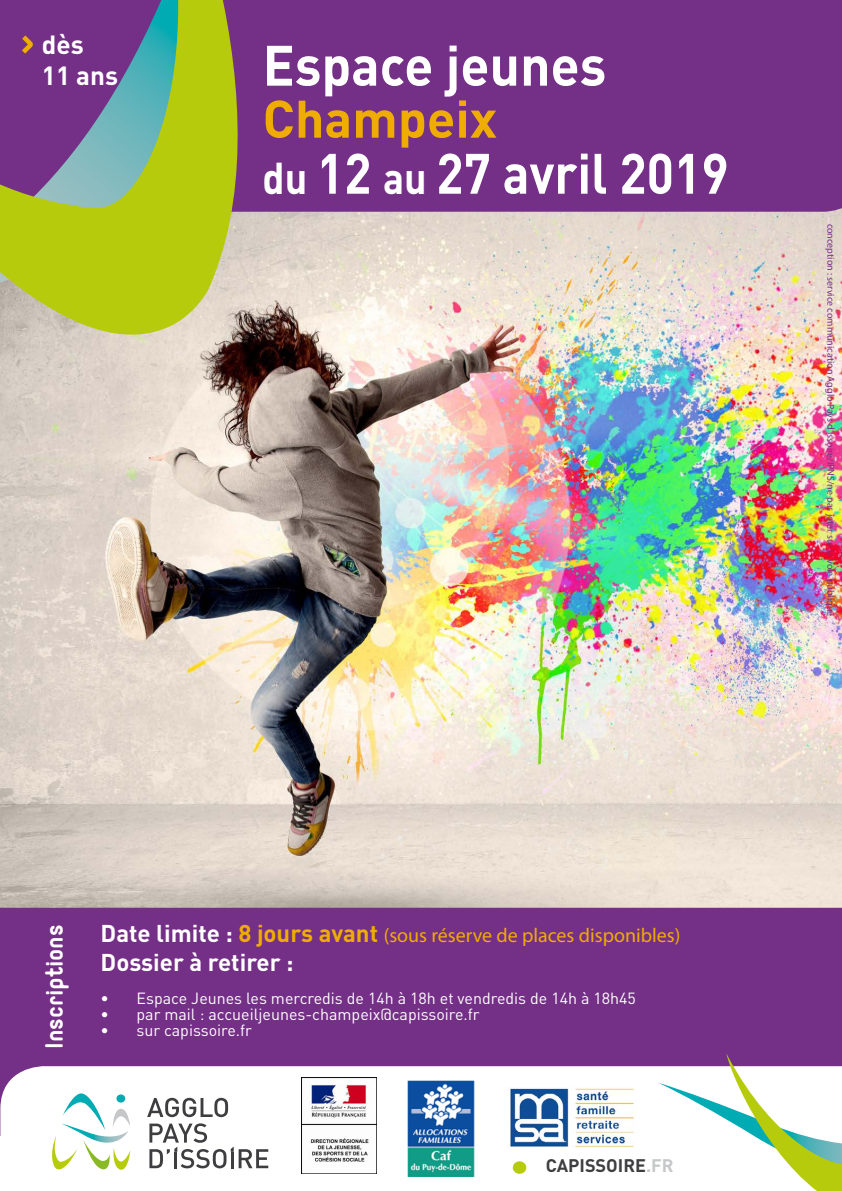
<style>
.page{position:relative;width:842px;height:1191px;background:#fff}
.page>*{position:absolute;margin:0;border:0;box-sizing:border-box;transform-origin:0 0}
.t1{font:700 56px "DIN";color:#fff;scale:.9 1}
.t2{font:700 56px "DIN";color:#fff;scale:.95 1}
.t3{font:700 52px "DIN";color:#efac03}
.t4{font:700 30.8px "Orev Edge";color:#fff}
.t5{font:700 26px/31.2px "DIN";color:#fff}
.t6{font:700 24px "DIN";color:#fff}
.t7{font:20px "Myriad Pro";color:#efac03}
.t8{font:700 18px "DIN";color:#3e3d40}
.t9{font:16px "DIN";color:#fff}
.t10{font:10px "Myriad Pro";color:#742f86}
.s1{font-size:44px}
.s2{font-family:"DIN";font-weight:700;font-size:24px;color:#fff}
.s3{font-family:"DIN";font-weight:700;font-size:24px}
.s4{color:#c5c7c8}
</style>
<div class="page">
<img style="left:0;top:212px;width:842px;height:695px">
<div style="left:290px;top:0;width:552px;height:212px;background:#742f86"></div>
<svg style="left:0;top:0;width:290px;height:343px;background:#999362"></svg>
<div style="left:0;top:907px;width:842px;height:159px;background:#742f86"></div>
<svg style="left:0;top:1066px;width:658px;height:111px"></svg>
<svg style="left:147px;top:1097px;width:81px;height:20px"></svg>
<svg style="left:149px;top:1123px;width:119px;height:45px"></svg>
<svg style="left:49px;top:1093px;width:81px;height:76px"></svg>
<svg style="left:658px;top:1022px;width:184px;height:169px"></svg>
<div style="left:513px;top:1161px;width:13px;height:12px;background:#b6cb0c;border-radius:50%"></div>
<svg style="left:22px;top:35px;width:11px;height:19px"></svg>
<img style="left:301px;top:1077px;width:75px;height:96px">
<img style="left:408px;top:1080px;width:66px;height:96px">
<img style="left:507px;top:1087px;width:129px;height:60px">
<h3 class="t5" style="left:42px;top:28px;width:78px">dès<br>11 ans</h3>
<h1 class="t2" style="left:263px;top:29px;width:363px">Espace jeunes</h1>
<h2 class="t3" style="left:263px;top:85px;width:236px">Champeix</h2>
<h1 class="t1" style="left:263px;top:137px;width:519px"><span class="s1">du</span> 12 <span class="s1">au</span> 27 avril 2019</h1>
<p class="t10" style="left:837px;top:223px;width:394px;rotate:90deg">conception : service communication Agglo Pays d’Issoire/IPNS/ne pas jeter sur la voie publique</p>
<h3 class="t4" style="left:37px;top:1048px;width:126px;rotate:-90deg">Inscriptions</h3>
<p class="t7" style="left:101px;top:923px;width:581px"><span class="s2">Date limite :</span> <span class="s3">8 jours avant</span> (sous réserve de places disponibles)</p>
<h3 class="t6" style="left:101px;top:946px;width:194px">Dossier à retirer :</h3>
<p class="t9" style="left:101px;top:988px;width:537px">• Espace Jeunes les mercredis de 14h à 18h et vendredis de 14h à 18h45</p>
<p class="t9" style="left:101px;top:1004px;width:381px">• par mail : accueiljeunes-champeix@capissoire.fr</p>
<p class="t9" style="left:101px;top:1020px;width:153px">• sur capissoire.fr</p>
<p class="t8" style="left:546px;top:1153px;width:129px">CAPISSOIRE<span class="s4">.FR</span></p>
</div>
